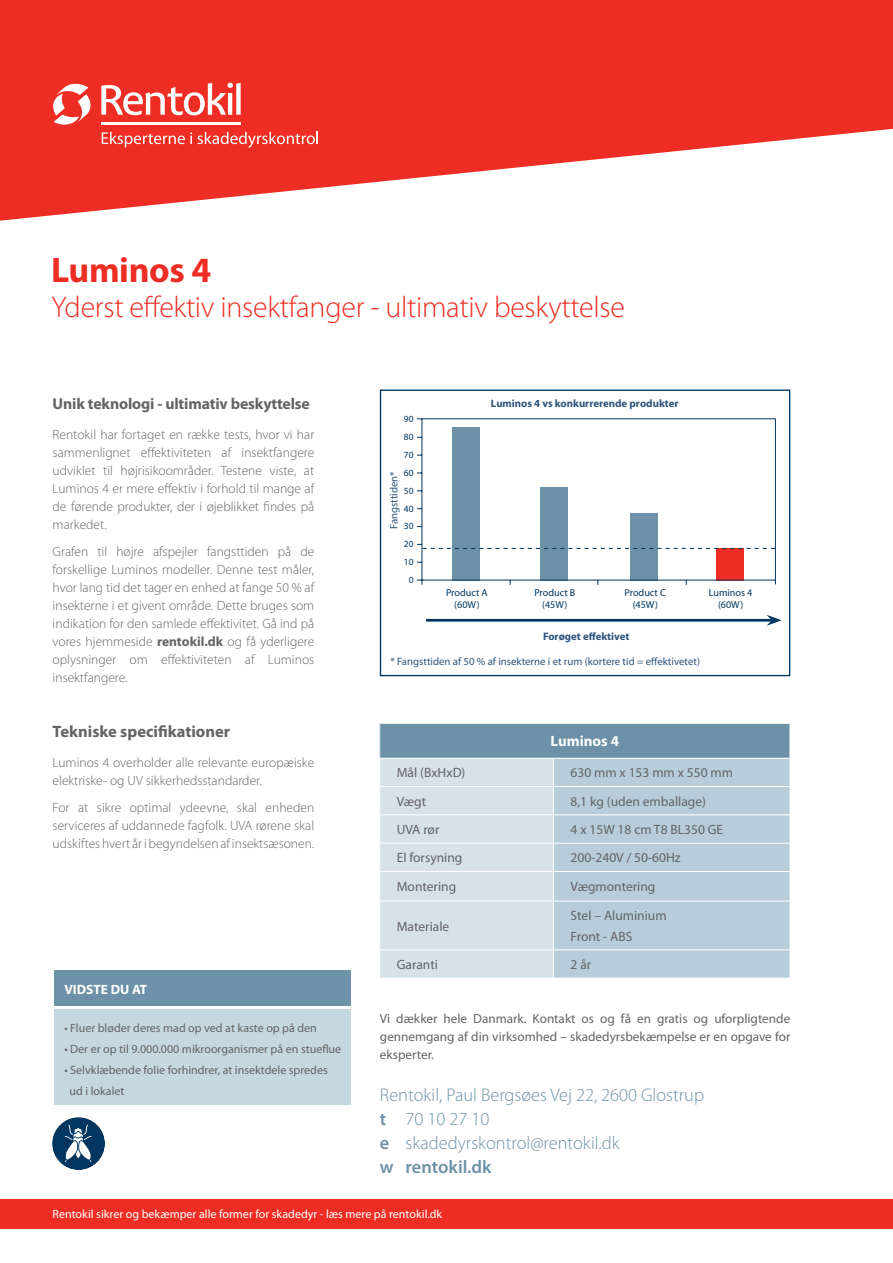
<style>
.page{position:relative;width:893px;height:1263px;background:#fff}
.page>*{position:absolute;margin:0;border:0;box-sizing:border-box;transform-origin:0 0}
.t1{font:700 35.7px "Myriad Pro";letter-spacing:-.01em;color:#ee2e24}
.t2{font:300 30px "Myriad Pro";letter-spacing:-.01em;color:#ee2e24}
.t3{font:300 18.3px/24px "Myriad Pro";color:#6d92a7}
.t4{font:700 16.5px "Myriad Pro";color:#636466}
.t5{font:700 15.75px "Myriad Pro";letter-spacing:-.01em;color:#636466}
.t6{font:700 15px "Myriad Pro";color:#fff}
.t7{font:300 13.5px/18px "Myriad Pro";color:#636466;text-align:justify}
.t8{font:13.5px/21px "Myriad Pro";color:#636466}
.t9{font:700 13.5px "Myriad Pro";color:#fff}
.t10{font:13.2px/18px "Myriad Pro";color:#636466;text-align:justify}
.t11{font:12px/21px "Myriad Pro";color:#636466}
.t12{font:12px "Myriad Pro";color:#fff}
.t13{font:10.8px "Myriad Pro";color:#2e557c}
.t14{font:700 10.8px "Myriad Pro";color:#2e557c}
.t15{font:10.2px/12.1px "Myriad Pro";color:#003660;text-align:center}
.t16{font:9.45px/17.9px "Myriad Pro";color:#003660;text-align:center}
.s1{font-weight:700}
.s2{font-weight:600}
</style>
<div class="page">
<svg style="left:0;top:0;width:893px;height:221px;fill:#ee2e24"></svg>
<div style="left:0;top:1199px;width:893px;height:30px;background:#ee2e24"></div>
<svg style="left:101px;top:83px;width:140px;height:32px"></svg>
<hr style="left:101px;top:122px;width:140px;height:3px;background:#fff">
<svg style="left:53px;top:83px;width:39px;height:43px"></svg>
<svg style="left:102px;top:132px;width:216px;height:16px;background:#f15b53"></svg>
<div style="left:380px;top:389px;width:410px;height:287px;border:1px solid #003660"></div>
<div style="left:453px;top:426px;width:27px;height:154px;background:#6d92a7"></div>
<div style="left:716px;top:548px;width:27px;height:32px;background:#ee2e24"></div>
<div style="left:540px;top:487px;width:28px;height:93px;background:#6d92a7"></div>
<div style="left:630px;top:513px;width:28px;height:67px;background:#6d92a7"></div>
<hr style="left:422px;top:419px;width:1px;height:166px;background:#003660">
<hr style="left:417px;top:418px;width:358px;height:1px;background:#003660">
<hr style="left:775px;top:418px;width:1px;height:166px;background:#003660">
<hr style="left:417px;top:580px;width:358px;height:1px;background:#003660">
<svg style="left:417px;top:544px;width:358px;height:5px"></svg>
<hr style="left:426px;top:619px;width:346px;height:3px;background:#003660">
<svg style="left:767px;top:615px;width:15px;height:11px"></svg>
<svg style="left:52px;top:1117px;width:53px;height:53px"></svg>
<div style="left:380px;top:723px;width:410px;height:35px;background:#6d92a7"></div>
<div style="left:554px;top:759px;width:236px;height:219px;background:#b7cdd9"></div>
<div style="left:380px;top:759px;width:174px;height:219px;background:#d6e2e8"></div>
<hr style="left:380px;top:786px;width:174px;height:1px;background:#fff">
<hr style="left:554px;top:786px;width:236px;height:1px;background:#fff">
<hr style="left:380px;top:814px;width:174px;height:1px;background:#fff">
<hr style="left:554px;top:814px;width:236px;height:1px;background:#fff">
<hr style="left:380px;top:843px;width:174px;height:1px;background:#fff">
<hr style="left:554px;top:843px;width:236px;height:1px;background:#fff">
<hr style="left:380px;top:871px;width:174px;height:1px;background:#fff">
<hr style="left:554px;top:871px;width:236px;height:1px;background:#fff">
<hr style="left:380px;top:901px;width:174px;height:1px;background:#fff">
<hr style="left:554px;top:901px;width:236px;height:1px;background:#fff">
<hr style="left:380px;top:949px;width:174px;height:1px;background:#fff">
<hr style="left:554px;top:949px;width:236px;height:1px;background:#fff">
<hr style="left:379px;top:723px;width:175px;height:1px;background:#fff">
<hr style="left:554px;top:723px;width:236px;height:1px;background:#fff">
<div style="left:54px;top:970px;width:296px;height:36px;background:#6d92a7"></div>
<div style="left:54px;top:1009px;width:296px;height:96px;background:#c6d7e0"></div>
<h1 class="t1" style="left:51px;top:247px;width:162px">Luminos 4</h1>
<h2 class="t2" style="left:52px;top:289px;width:575px">Yderst effektiv insektfanger - ultimativ beskyttelse</h2>
<p class="t5" style="left:53px;top:394px;width:259px">Unik teknologi - ultimativ beskyttelse</p>
<p class="t7" style="left:53px;top:426px;width:263px">Rentokil har fortaget en række tests, hvor vi har sammenlignet effektiviteten af insektfangere udviklet til højrisikoområder. Testene viste, at Luminos 4 er mere effektiv i forhold til mange af de førende produkter, der i øjeblikket findes på markedet.</p>
<p class="t7" style="left:53px;top:543px;width:263px">Grafen til højre afspejler fangsttiden på de forskellige Luminos modeller. Denne test måler, hvor lang tid det tager en enhed at fange 50 % af insekterne i et givent område. Dette bruges som indikation for den samlede effektivitet. Gå ind på vores hjemmeside <span class="s1">rentokil.dk</span> og få yderligere oplysninger om effektiviteten af Luminos insektfangere.</p>
<p class="t4" style="left:53px;top:720px;width:179px">Tekniske specifikationer</p>
<p class="t7" style="left:53px;top:753px;width:263px">Luminos 4 overholder alle relevante europæiske elektriske- og UV sikkerhedsstandarder.</p>
<p class="t7" style="left:53px;top:798px;width:263px">For at sikre optimal ydeevne, skal enheden serviceres af uddannede fagfolk. UVA rørene skal udskiftes hvert år i begyndelsen af insektsæsonen.</p>
<p class="t9" style="left:64px;top:981px;width:84px">VIDSTE DU AT</p>
<p class="t11" style="left:64px;top:1018px;width:254px">• Fluer bløder deres mad op ved at kaste op på den</p>
<p class="t11" style="left:64px;top:1039px;width:278px">• Der er op til 9.000.000 mikroorganismer på en stueflue</p>
<p class="t11" style="left:69px;top:1060px;width:260px;text-indent:-5px">• Selvklæbende folie forhindrer, at insektdele spredes ud i lokalet</p>
<p class="t16" style="left:404px;top:410px;width:11px">90<br>80<br>70<br>60<br>50<br>40<br>30<br>20<br>10<br>0</p>
<p class="t13" style="left:387px;top:529px;width:59px;rotate:-90deg">Fangsttiden*</p>
<p class="t14" style="left:491px;top:396px;width:189px">Luminos 4 vs konkurrerende produkter</p>
<p class="t15" style="left:446px;top:586px;width:43px">Product A (60W)</p>
<p class="t15" style="left:534px;top:586px;width:42px">Product B (45W)</p>
<p class="t15" style="left:625px;top:586px;width:43px">Product C (45W)</p>
<p class="t15" style="left:709px;top:586px;width:45px">Luminos 4 (60W)</p>
<p class="t14" style="left:543px;top:629px;width:88px">Forøget effektivet</p>
<p class="t13" style="left:390px;top:655px;width:311px">* Fangsttiden af 50 % af insekterne i et rum (kortere tid = effektivetet)</p>
<p class="t6" style="left:551px;top:731px;width:70px">Luminos 4</p>
<p class="t8" style="left:397px;top:762px;width:70px">Mål (BxHxD)</p>
<p class="t8" style="left:571px;top:762px;width:164px">630 mm x 153 mm x 550 mm</p>
<p class="t8" style="left:397px;top:790px;width:31px">Vægt</p>
<p class="t8" style="left:571px;top:790px;width:137px">8,1 kg (uden emballage)</p>
<p class="t8" style="left:397px;top:819px;width:44px">UVA rør</p>
<p class="t8" style="left:571px;top:819px;width:154px">4 x 15W 18 cm T8 BL350 GE</p>
<p class="t8" style="left:397px;top:847px;width:67px">El forsyning</p>
<p class="t8" style="left:571px;top:847px;width:112px">200-240V / 50-60Hz</p>
<p class="t8" style="left:397px;top:876px;width:61px">Montering</p>
<p class="t8" style="left:571px;top:876px;width:86px">Vægmontering</p>
<p class="t8" style="left:397px;top:915px;width:54px">Materiale</p>
<p class="t8" style="left:571px;top:905px;width:98px">Stel – Aluminium<br>Front - ABS</p>
<p class="t8" style="left:397px;top:954px;width:43px">Garanti</p>
<p class="t8" style="left:571px;top:954px;width:22px">2 år</p>
<p class="t10" style="left:380px;top:1010px;width:412px">Vi dækker hele Danmark. Kontakt os og få en gratis og uforpligtende gennemgang af din virksomhed – skadedyrsbekæmpelse er en opgave for eksperter.</p>
<h3 class="t3" style="left:380px;top:1083px;width:326px">Rentokil, Paul Bergsøes Vej 22, 2600 Glostrup <span class="s2">t</span> 70 10 27 10<br><span class="s2">e</span> skadedyrskontrol@rentokil.dk<br><span class="s2">w rentokil.dk</span></h3>
<p class="t12" style="left:53px;top:1206px;width:391px">Rentokil sikrer og bekæmper alle former for skadedyr - læs mere på rentokil.dk</p>
</div>
